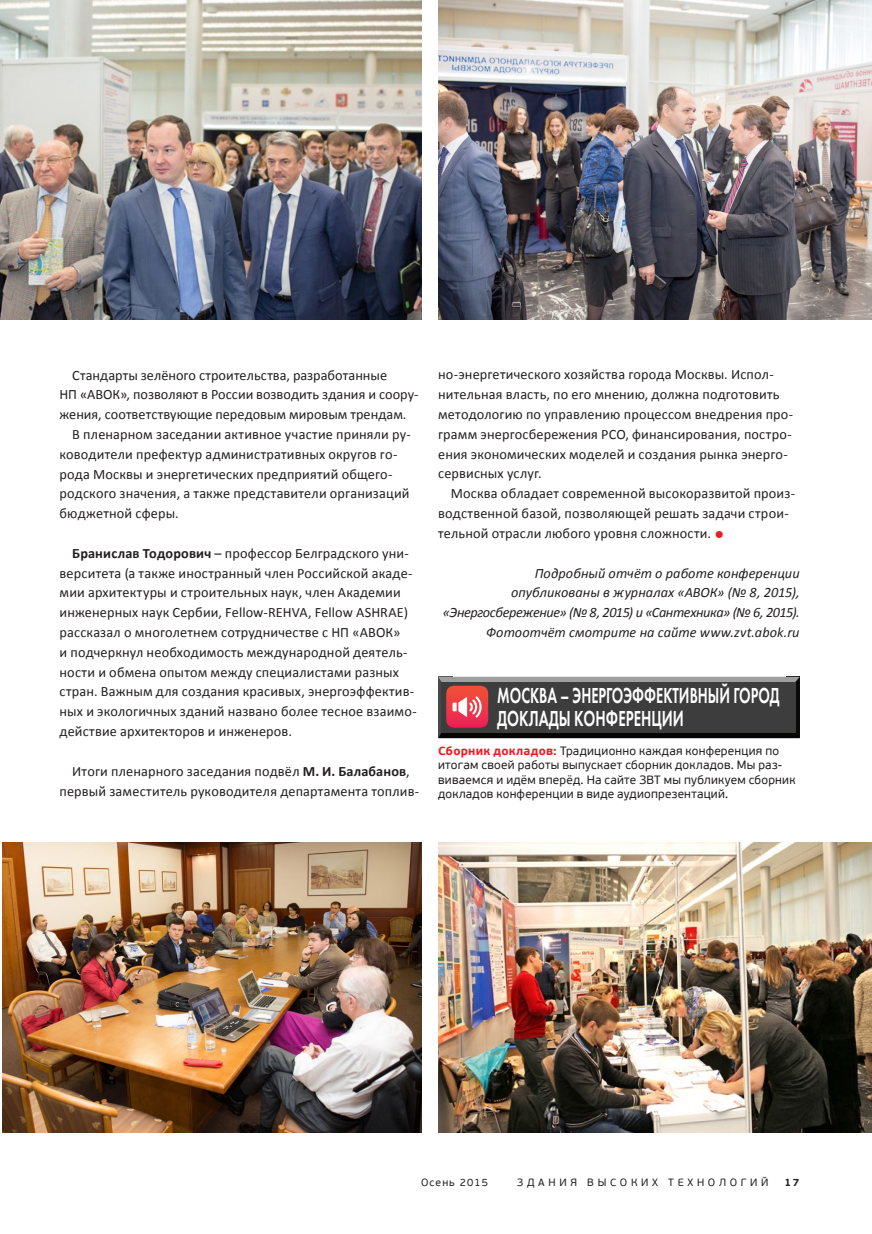
<style>
.page{position:relative;width:872px;height:1234px;background:#fff}
.page>*{position:absolute;margin:0;border:0;box-sizing:border-box;transform-origin:0 0}
.t1{font:22.5px/22.5px "Futura Demi";color:#fff;scale:.64 1}
.t2{font:14.25px/19.8px "Calibri";letter-spacing:.01em;color:#231f20}
.t3{font:italic 14.25px/19.8px "Calibri";color:#231f20;text-align:right}
.t4{font:12px/14.4px "PF Beau Sans Pro";letter-spacing:.015em;color:#231f20}
.t5{font:10.5px "PF Beau Sans Pro";letter-spacing:.35em;color:#231f20}
.t6{font:10.5px "PF Beau Sans Pro";letter-spacing:.1em;color:#231f20}
.t7{font:700 10.5px "PF Beau Sans Pro";color:#231f20}
.s1{font-weight:700}
.s2{font-family:"Fedra Serif B Pro";font-size:12.75px;color:#ee1d23}
.s3{font-weight:700;color:#ee1d23}
</style>
<div class="page">
<svg style="left:438px;top:676px;width:361px;height:62px;background:#4f4444"></svg>
<img style="left:2px;top:842px;width:419px;height:289px">
<img style="left:0;top:0;width:421px;height:319px">
<img style="left:438px;top:842px;width:434px;height:289px">
<img style="left:438px;top:0;width:434px;height:319px">
<p class="t2" style="left:72px;top:365px;width:316px">Стандарты зелёного строительства, разработанные</p>
<p class="t2" style="left:60px;top:384px;width:360px">НП «АВОК», позволяют в России возводить здания и соору-</p>
<p class="t2" style="left:60px;top:404px;width:348px">жения, соответствующие передовым мировым трендам.</p>
<p class="t2" style="left:72px;top:424px;width:340px">В пленарном заседании активное участие приняли ру-</p>
<p class="t2" style="left:60px;top:444px;width:339px">ководители префектур административных округов го-</p>
<p class="t2" style="left:60px;top:464px;width:334px">рода Москвы и энергетических предприятий общего-</p>
<p class="t2" style="left:60px;top:483px;width:351px">родского значения, а также представители организаций</p>
<p class="t2" style="left:60px;top:503px;width:121px">бюджетной сферы.</p>
<p class="t2" style="left:60px;top:543px;width:359px;text-indent:13px"><span class="s1">Бранислав Тодорович</span> – профессор Белградского уни&shy;верситета (а также иностранный член Российской акаде&shy;мии архитектуры и строительных наук, член Академии инженерных наук Сербии, Fellow-REHVA, Fellow ASHRAE) рассказал о многолетнем сотрудничестве с НП «АВОК»<br>и подчеркнул необходимость международной деятель&shy;ности и обмена опытом между специалистами разных стран. Важным для создания красивых, энергоэффектив&shy;ных и экологичных зданий названо более тесное взаимо&shy;действие архитекторов и инженеров.</p>
<p class="t2" style="left:60px;top:761px;width:361px;text-align:center">Итоги пленарного заседания подвёл <span class="s1">М. И. Балабанов</span>, первый заместитель руководителя департамента топлив-</p>
<p class="t2" style="left:438px;top:365px;width:357px">но-энергетического хозяйства города Москвы. Испол&shy;нительная власть, по его мнению, должна подготовить методологию по управлению процессом внедрения про&shy;грамм энергосбережения РСО, финансирования, постро&shy;ения экономических моделей и создания рынка энерго&shy;сервисных услуг.</p>
<p class="t2" style="left:438px;top:483px;width:358px;text-indent:13px">Москва обладает современной высокоразвитой произ&shy;водственной базой, позволяющей решать задачи строи&shy;тельной отрасли любого уровня сложности. <span class="s2">●</span></p>
<p class="t3" style="left:443px;top:562px;width:358px">Подробный отчёт о работе конференции опубликованы в журналах «АВОК» (№ 8, 2015), «Энергосбережение» (№ 8, 2015) и «Сантехника» (№ 6, 2015).<br>Фотоотчёт смотрите на сайте www.zvt.abok.ru</p>
<h1 class="t1" style="left:497px;top:684px;width:442px">МОСКВА – ЭНЕРГОЭФФЕКТИВНЫЙ ГОРОД<br>ДОКЛАДЫ КОНФЕРЕНЦИИ</h1>
<p class="t4" style="left:438px;top:743px;width:359px"><span class="s3">Сборник докладов:</span> Традиционно каждая конференция по итогам своей работы выпускает сборник докладов. Мы раз&shy;виваемся и идём вперёд. На сайте ЗВТ мы публикуем сборник докладов конференции в виде аудиопрезентаций.</p>
<p class="t6" style="left:421px;top:1175px;width:68px">Осень 2015</p>
<p class="t5" style="left:517px;top:1175px;width:253px">ЗДАНИЯ ВЫСОКИХ ТЕХНОЛОГИЙ</p>
<p class="t7" style="left:784px;top:1175px;width:17px">17</p>
</div>
